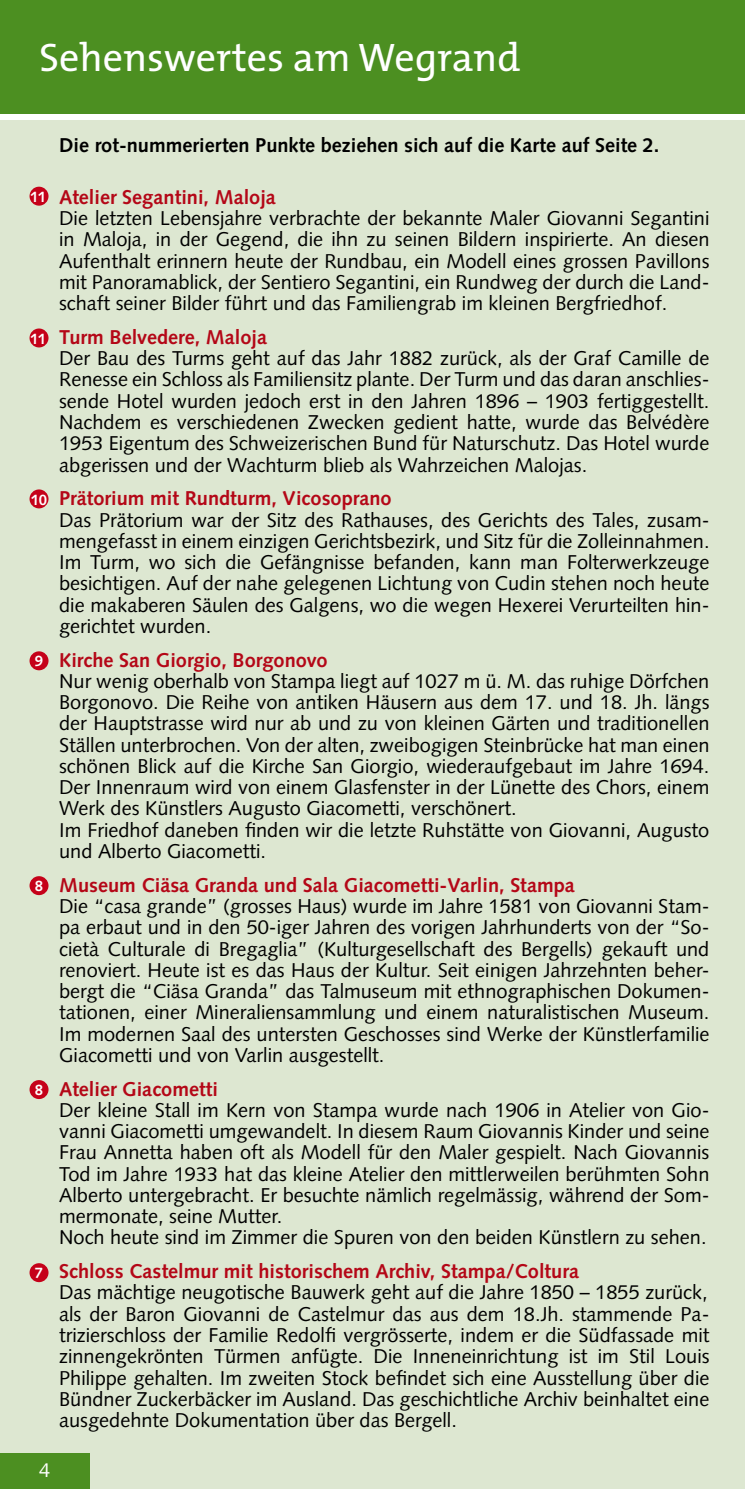
<style>
.page{position:relative;width:745px;height:1489px;background:#fff}
.page>*{position:absolute;margin:0;border:0;box-sizing:border-box;transform-origin:0 0}
.t1{font:40px "The Mix";color:#fff}
.t2{font:20px/21.2px "Syntax";color:#000;text-align:justify}
.t3{font:700 20px "Syntax";color:#b40717}
.t4{font:700 20px "Syntax";color:#000}
.t5{font:20px "Syntax";color:#fff}
.t6{font:700 15px "Syntax";color:#fff}
</style>
<div class="page">
<div style="left:0;top:120px;width:744px;height:1368px;background:#dde7d1"></div>
<div style="left:0;top:1453px;width:89px;height:35px;background:#4c8f21"></div>
<div style="left:0;top:0;width:744px;height:113px;background:#4c8f21"></div>
<div style="left:29px;top:187px;width:19px;height:19px;background:#c50119;border-radius:50%"></div>
<div style="left:29px;top:328px;width:19px;height:19px;background:#c50119;border-radius:50%"></div>
<div style="left:29px;top:489px;width:19px;height:19px;background:#c50119;border-radius:50%"></div>
<div style="left:29px;top:1263px;width:19px;height:18px;background:#c50119;border-radius:50%"></div>
<div style="left:29px;top:876px;width:19px;height:19px;background:#c50119;border-radius:50%"></div>
<div style="left:29px;top:1080px;width:19px;height:18px;background:#c50119;border-radius:50%"></div>
<div style="left:29px;top:651px;width:19px;height:19px;background:#c50119;border-radius:50%"></div>
<h1 class="t1" style="left:39px;top:24px;width:482px">Sehenswertes฀am฀Wegrand</h1>
<p class="t4" style="left:59px;top:134px;width:601px">Die฀rot-nummerierten฀Punkte฀beziehen฀sich฀auf฀die฀Karte฀auf฀Seite฀2.</p>
<p class="t6" style="left:30px;top:188px;width:17px">11</p>
<p class="t6" style="left:30px;top:330px;width:17px">11</p>
<p class="t6" style="left:31px;top:491px;width:18px">10</p>
<p class="t6" style="left:35px;top:652px;width:10px">9</p>
<p class="t6" style="left:35px;top:877px;width:10px">8</p>
<p class="t6" style="left:35px;top:1081px;width:10px">8</p>
<p class="t6" style="left:35px;top:1264px;width:10px">7</p>
<p class="t3" style="left:59px;top:185px;width:218px">Atelier฀Segantini,฀Maloja</p>
<p class="t2" style="left:59px;top:209px;width:651px">Die letzten Lebensjahre verbrachte der bekannte Maler Giovanni Segantini in Maloja, in der Gegend, die ihn zu seinen Bildern inspirierte. An diesen Aufenthalt erinnern heute der Rundbau, ein Modell eines grossen Pavillons mit Panoramablick, der Sentiero Segantini, ein Rundweg der durch die Land&shy;schaft seiner Bilder führt und das Familiengrab im kleinen Bergfriedhof.</p>
<p class="t3" style="left:59px;top:325px;width:209px">Turm฀Belvedere,฀Maloja</p>
<p class="t2" style="left:59px;top:349px;width:651px">Der Bau des Turms geht auf das Jahr 1882 zurück, als der Graf Camille de Renesse ein Schloss als Familiensitz plante. Der Turm und das daran anschlies&shy;sende Hotel wurden jedoch erst in den Jahren 1896 – 1903 fertiggestellt.<br>Nachdem es verschiedenen Zwecken gedient hatte, wurde das Belvédère 1953 Eigentum des Schweizerischen Bund für Naturschutz. Das Hotel wurde abgerissen und der Wachturm blieb als Wahrzeichen Malojas.</p>
<p class="t3" style="left:59px;top:487px;width:334px">Prätorium฀mit฀Rundturm,฀Vicosoprano</p>
<p class="t2" style="left:59px;top:511px;width:651px">Das Prätorium war der Sitz des Rathauses, des Gerichts des Tales, zusam&shy;mengefasst in einem einzigen Gerichtsbezirk, und Sitz für die Zolleinnahmen.<br>Im Turm, wo sich die Gefängnisse befanden, kann man Folterwerkzeuge besichtigen. Auf der nahe gelegenen Lichtung von Cudin stehen noch heute die makaberen Säulen des Galgens, wo die wegen Hexerei Verurteilten hin&shy;gerichtet wurden.</p>
<p class="t3" style="left:59px;top:648px;width:270px">Kirche฀San฀Giorgio,฀Borgonovo</p>
<p class="t2" style="left:59px;top:672px;width:651px;text-align:left">Nur wenig oberhalb von Stampa liegt auf 1027 m ü. M. das ruhige Dörfchen Borgonovo. Die Reihe von antiken Häusern aus dem 17. und 18. Jh. längs der Hauptstrasse wird nur ab und zu von kleinen Gärten und traditionellen Ställen unterbrochen. Von der alten, zweibogigen Steinbrücke hat man einen schönen Blick auf die Kirche San Giorgio, wiederaufgebaut im Jahre 1694.<br>Der Innenraum wird von einem Glasfenster in der Lünette des Chors, einem Werk des Künstlers Augusto Giacometti, verschönert.<br>Im Friedhof daneben finden wir die letzte Ruhstätte von Giovanni, Augusto und Alberto Giacometti.</p>
<p class="t3" style="left:59px;top:873px;width:517px">Museum฀Ciäsa฀Granda฀und฀Sala฀Giacometti-Varlin,฀Stampa</p>
<p class="t2" style="left:59px;top:897px;width:651px">Die “casa grande” (grosses Haus) wurde im Jahre 1581 von Giovanni Stam&shy;pa erbaut und in den 50-iger Jahren des vorigen Jahrhunderts von der “So&shy;cietà Culturale di Bregaglia” (Kulturgesellschaft des Bergells) gekauft und renoviert. Heute ist es das Haus der Kultur. Seit einigen Jahrzehnten beher&shy;bergt die “Ciäsa Granda” das Talmuseum mit ethnographischen Dokumen&shy;tationen, einer Mineraliensammlung und einem naturalistischen Museum.<br>Im modernen Saal des untersten Geschosses sind Werke der Künstlerfamilie Giacometti und von Varlin ausgestellt.</p>
<p class="t3" style="left:59px;top:1077px;width:160px">Atelier฀Giacometti</p>
<p class="t2" style="left:59px;top:1101px;width:651px;text-align:left">Der kleine Stall im Kern von Stampa wurde nach 1906 in Atelier von Gio&shy;vanni Giacometti umgewandelt. In diesem Raum Giovannis Kinder und seine Frau Annetta haben oft als Modell für den Maler gespielt. Nach Giovannis Tod im Jahre 1933 hat das kleine Atelier den mittlerweilen berühmten Sohn Alberto untergebracht. Er besuchte nämlich regelmässig, während der Som&shy;mermonate, seine Mutter.<br>Noch heute sind im Zimmer die Spuren von den beiden Künstlern zu sehen.</p>
<p class="t3" style="left:59px;top:1259px;width:521px">Schloss฀Castelmur฀mit฀historischem฀Archiv,฀Stampa/Coltura</p>
<p class="t2" style="left:59px;top:1283px;width:651px">Das mächtige neugotische Bauwerk geht auf die Jahre 1850 – 1855 zurück, als der Baron Giovanni de Castelmur das aus dem 18.Jh. stammende Pa&shy;trizierschloss der Familie Redolfi vergrösserte, indem er die Südfassade mit zinnengekrönten Türmen anfügte. Die Inneneinrichtung ist im Stil Louis Philippe gehalten. Im zweiten Stock befindet sich eine Ausstellung über die Bündner Zuckerbäcker im Ausland. Das geschichtliche Archiv beinhaltet eine ausgedehnte Dokumentation über das Bergell.</p>
<p class="t5" style="left:39px;top:1461px;width:13px">4</p>
</div>
